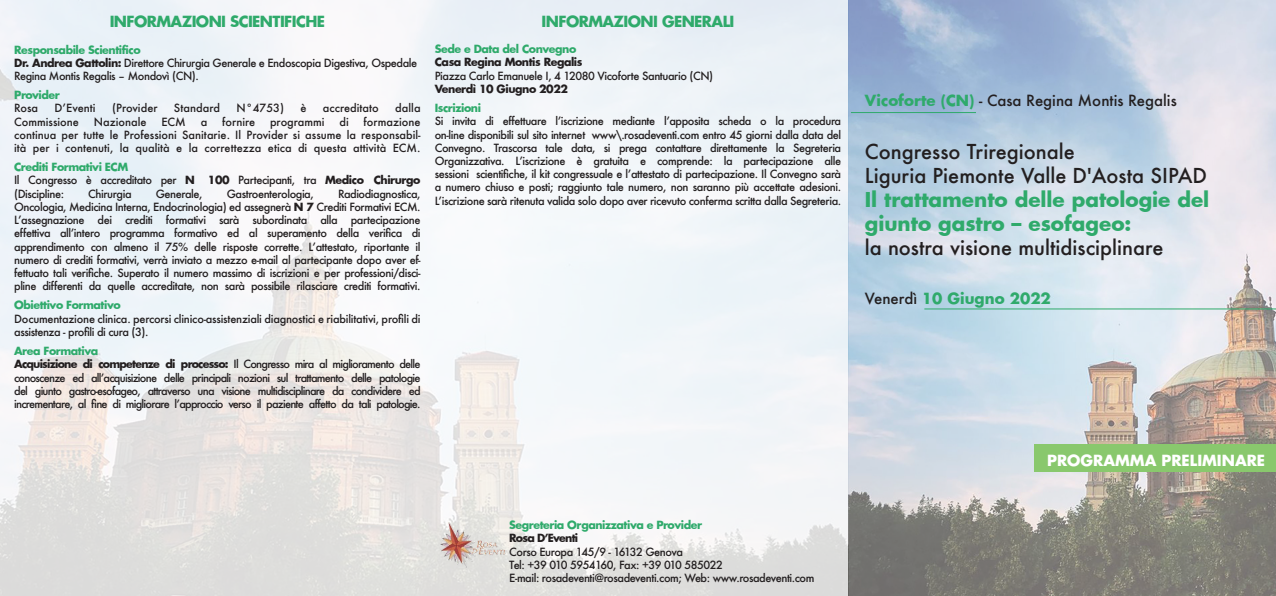
<style>
.page{position:relative;width:1276px;height:596px;background:#fff}
.page>*{position:absolute;margin:0;border:0;box-sizing:border-box;transform-origin:0 0}
.t1{font:500 20px "Futura";color:#231f20}
.t2{font:700 20px "Futura";color:#2faa6b}
.t3{font:700 15px "Futura";letter-spacing:-.04em;color:#2faa6b}
.t4{font:500 15px "Futura";color:#231f20}
.t5{font:700 15px "Futura";color:#fff}
.t6{font:700 15px "Futura";color:#2faa6b}
.t7{font:500 11px/13.2px "Futura";letter-spacing:-.04em;color:#231f20;text-align:justify}
.t8{font:500 11px/13.2px "Futura";color:#231f20}
.t9{font:700 11px "Futura";letter-spacing:-.04em;color:#2faa6b}
.t10{font:500 11px "Futura";letter-spacing:-.02em;color:#231f20}
.t11{font:500 11px "Futura";letter-spacing:-.07em;color:#231f20}
.t12{font:700 11px "Futura";letter-spacing:-.04em;color:#231f20}
.t13{font:700 11px "Futura";letter-spacing:-.07em;color:#231f20}
.s1{font-weight:700}
.s2{font-weight:700;color:#2faa6b}
.s3{font-weight:500;color:#231f20}
</style>
<div class="page">
<img style="left:0;top:0;width:1276px;height:595px">
<hr style="left:851px;top:112px;width:125px;height:1px;background:#2faa6b">
<hr style="left:924px;top:308px;width:352px;height:1px;background:#2faa6b">
<img style="left:440px;top:521px;width:67px;height:47px">
<div style="left:1035px;top:444px;width:241px;height:27px;background:#89c86d"></div>
<p class="t3" style="left:110px;top:11px;width:217px">INFORMAZIONI SCIENTIFICHE</p>
<p class="t9" style="left:14px;top:42px;width:128px">Responsabile Scientifico</p>
<p class="t7" style="left:14px;top:56px;width:404px"><span class="s1">Dr. Andrea Gattolin:</span> Direttore Chirurgia Generale e Endoscopia Digestiva, Ospedale<br>Regina Montis Regalis – Mondovì (CN).</p>
<p class="t9" style="left:14px;top:87px;width:47px">Provider</p>
<p class="t7" style="left:14px;top:101px;width:26px">Rosa</p>
<p class="t7" style="left:55px;top:101px;width:42px">D’Eventi</p>
<p class="t8" style="left:112px;top:101px;width:47px">(Provider</p>
<p class="t8" style="left:174px;top:101px;width:48px">Standard</p>
<p class="t7" style="left:236px;top:101px;width:49px">N°4753)</p>
<p class="t7" style="left:300px;top:101px;width:8px">è</p>
<p class="t8" style="left:323px;top:101px;width:57px">accreditato</p>
<p class="t7" style="left:395px;top:101px;width:27px">dalla</p>
<p class="t8" style="left:14px;top:115px;width:66px">Commissione</p>
<p class="t8" style="left:94px;top:115px;width:54px">Nazionale</p>
<p class="t7" style="left:161px;top:115px;width:26px">ECM</p>
<p class="t7" style="left:201px;top:115px;width:8px">a</p>
<p class="t8" style="left:222px;top:115px;width:35px">fornire</p>
<p class="t8" style="left:270px;top:115px;width:56px">programmi</p>
<p class="t7" style="left:339px;top:115px;width:11px">di</p>
<p class="t8" style="left:363px;top:115px;width:59px">formazione</p>
<p class="t8" style="left:14px;top:128px;width:408px">continua per tutte le Professioni Sanitarie. Il Provider si assume la responsabil&shy;ità per i contenuti, la qualità e la correttezza etica di questa attività ECM.</p>
<p class="t9" style="left:14px;top:159px;width:115px">Crediti Formativi ECM</p>
<p class="t7" style="left:14px;top:173px;width:408px">Il Congresso è accreditato per <span class="s1">N° 100</span> Partecipanti, tra <span class="s1">Medico Chirurgo</span></p>
<p class="t7" style="left:14px;top:187px;width:51px">(Discipline:</p>
<p class="t7" style="left:88px;top:187px;width:45px">Chirurgia</p>
<p class="t7" style="left:156px;top:187px;width:48px">Generale,</p>
<p class="t7" style="left:227px;top:187px;width:89px">Gastroenterologia,</p>
<p class="t7" style="left:338px;top:187px;width:84px">Radiodiagnostica,</p>
<p class="t7" style="left:14px;top:200px;width:408px">Oncologia, Medicina Interna, Endocrinologia) ed assegnerà <span class="s1">N°7</span> Crediti Formativi ECM.</p>
<p class="t7" style="left:14px;top:213px;width:408px">L’assegnazione dei crediti formativi sarà subordinata alla partecipazione</p>
<p class="t7" style="left:14px;top:226px;width:408px">effettiva all’intero programma formativo ed al superamento della verifica di</p>
<p class="t7" style="left:14px;top:239px;width:408px">apprendimento con almeno il 75% delle risposte corrette. L’attestato, riportante il</p>
<p class="t7" style="left:14px;top:253px;width:408px">numero di crediti formativi, verrà inviato a mezzo e-mail al partecipante dopo aver ef&shy;fettuato tali verifiche. Superato il numero massimo di iscrizioni e per professioni/disci&shy;pline differenti da quelle accreditate, non sarà possibile rilasciare crediti formativi.</p>
<p class="t9" style="left:14px;top:297px;width:108px">Obiettivo Formativo</p>
<p class="t10" style="left:14px;top:311px;width:408px">Documentazione clinica. percorsi clinico-assistenziali diagnostici e riabilitativi, profili di</p>
<p class="t7" style="left:14px;top:325px;width:136px">assistenza - profili di cura (3).</p>
<p class="t9" style="left:14px;top:343px;width:86px">Area Formativa</p>
<p class="t7" style="left:14px;top:357px;width:408px"><span class="s1">Acquisizione di competenze di processo:</span> Il Congresso mira al miglioramento delle conoscenze ed all’acquisizione delle principali nozioni sul trattamento delle patologie del giunto gastro-esofageo, attraverso una visione multidisciplinare da condividere ed</p>
<p class="t11" style="left:14px;top:396px;width:408px">incrementare, al fine di migliorare l’approccio verso il paziente affetto da tali patologie.</p>
<p class="t3" style="left:541px;top:11px;width:194px">INFORMAZIONI GENERALI</p>
<p class="t9" style="left:435px;top:41px;width:143px">Sede e Data del Convegno</p>
<p class="t12" style="left:435px;top:55px;width:149px">Casa Regina Montis Regalis</p>
<p class="t7" style="left:435px;top:69px;width:280px">Piazza Carlo Emanuele I, 4 12080 Vicoforte Santuario (CN)</p>
<p class="t12" style="left:435px;top:81px;width:135px">Venerdì 10 Giugno 2022</p>
<p class="t9" style="left:435px;top:100px;width:48px">Iscrizioni</p>
<p class="t7" style="left:435px;top:114px;width:408px">Si invita di effettuare l’iscrizione mediante l’apposita scheda o la procedura</p>
<p class="t7" style="left:435px;top:128px;width:408px">on-line disponibili sul sito internet www\.rosadeventi.com entro 45 giorni dalla data del</p>
<p class="t7" style="left:435px;top:141px;width:408px">Convegno. Trascorsa tale data, si prega contattare direttamente la Segreteria</p>
<p class="t7" style="left:435px;top:154px;width:408px">Organizzativa. L’iscrizione è gratuita e comprende: la partecipazione alle</p>
<p class="t7" style="left:435px;top:167px;width:408px">sessioni scientifiche, il kit congressuale e l’attestato di partecipazione. Il Convegno sarà a numero chiuso e posti; raggiunto tale numero, non saranno più accettate adesioni.<br>L’iscrizione sarà ritenuta valida solo dopo aver ricevuto conferma scritta dalla Segreteria.</p>
<p class="t9" style="left:509px;top:517px;width:194px">Segreteria Organizzativa e Provider</p>
<p class="t13" style="left:509px;top:530px;width:70px">Rosa D’Eventi</p>
<p class="t7" style="left:509px;top:544px;width:175px">Corso Europa 145/9 - 16132 Genova</p>
<p class="t7" style="left:509px;top:557px;width:215px">Tel: +39 010 5954160, Fax: +39 010 585022</p>
<p class="t7" style="left:509px;top:570px;width:307px">E-mail: rosadeventi@rosadeventi.com; Web: www.rosadeventi.com</p>
<p class="t4" style="left:865px;top:90px;width:313px"><span class="s2">Vicoforte (CN)</span> - Casa Regina Montis Regalis</p>
<p class="t1" style="left:865px;top:138px;width:211px">Congresso Triregionale</p>
<p class="t1" style="left:865px;top:162px;width:344px">Liguria Piemonte Valle D'Aosta SIPAD</p>
<p class="t2" style="left:865px;top:185px;width:346px">Il trattamento delle patologie del</p>
<p class="t2" style="left:865px;top:209px;width:268px">giunto gastro – esofageo:</p>
<p class="t1" style="left:865px;top:234px;width:300px">la nostra visione multidisciplinare</p>
<p class="t6" style="left:865px;top:287px;width:188px"><span class="s3">Venerdì</span> 10 Giugno 2022</p>
<p class="t5" style="left:1047px;top:449px;width:219px">PROGRAMMA PRELIMINARE</p>
</div>
